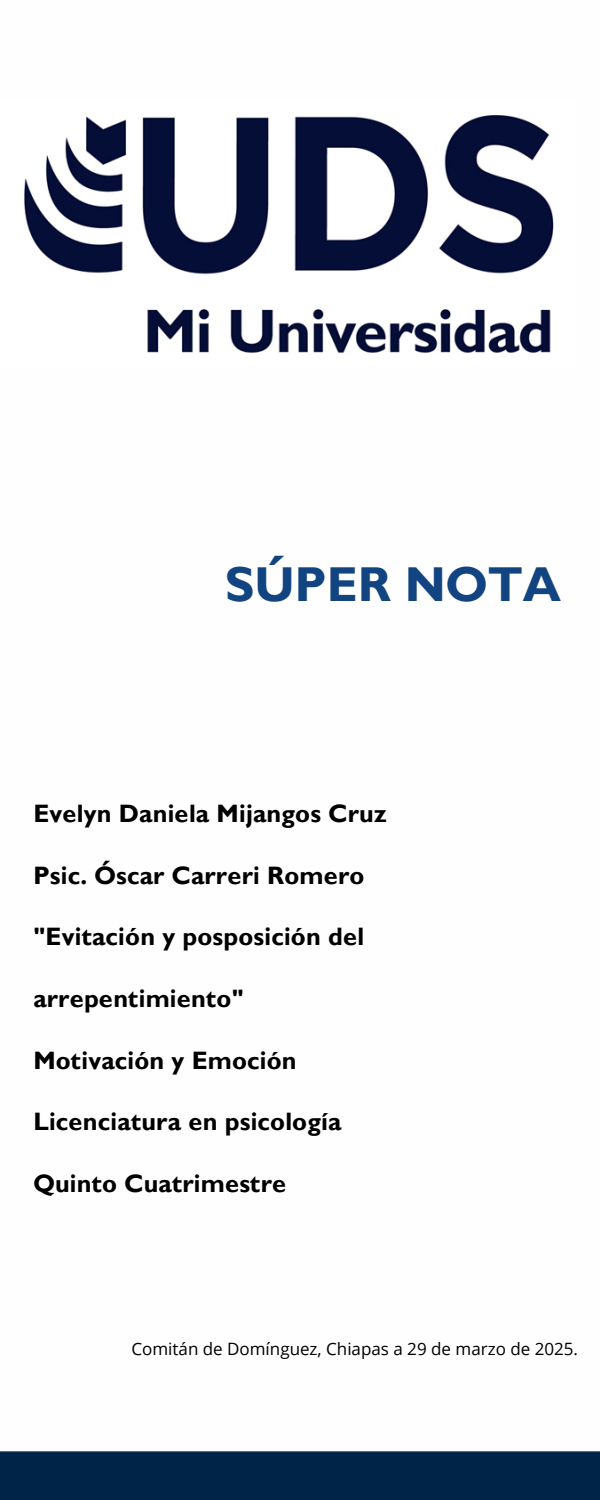
<style>
.page{position:relative;width:600px;height:1500px;background:#fff}
.page>*{position:absolute;margin:0;border:0;box-sizing:border-box;transform-origin:0 0}
.t1{font:700 49px "Gill Sans MT Std";color:#114480}
.t2{font:700 25.2px "Gill Sans MT Std";letter-spacing:.005em;color:#000}
.t3{font:17px "Open Sans";color:#000}
</style>
<div class="page">
<img style="left:24px;top:115px;width:530px;height:238px">
<div style="left:0;top:1451px;width:600px;height:49px;background:#002348"></div>
<p class="t1" style="left:225px;top:567px;width:338px">SÚPER NOTA</p>
<h1 class="t2" style="left:33px;top:805px;width:355px">Evelyn Daniela Mijangos Cruz</h1>
<h1 class="t2" style="left:33px;top:867px;width:333px">Psic. Óscar Carreri Romero</h1>
<h1 class="t2" style="left:33px;top:928px;width:332px">"Evitación y posposición del</h1>
<h1 class="t2" style="left:33px;top:990px;width:212px">arrepentimiento"</h1>
<h1 class="t2" style="left:33px;top:1052px;width:265px">Motivación y Emoción</h1>
<h1 class="t2" style="left:33px;top:1113px;width:310px">Licenciatura en psicología</h1>
<h1 class="t2" style="left:33px;top:1175px;width:254px">Quinto Cuatrimestre</h1>
<h2 class="t3" style="left:131px;top:1337px;width:448px">Comitán de Domínguez, Chiapas a 29 de marzo de 2025.</h2>
</div>
